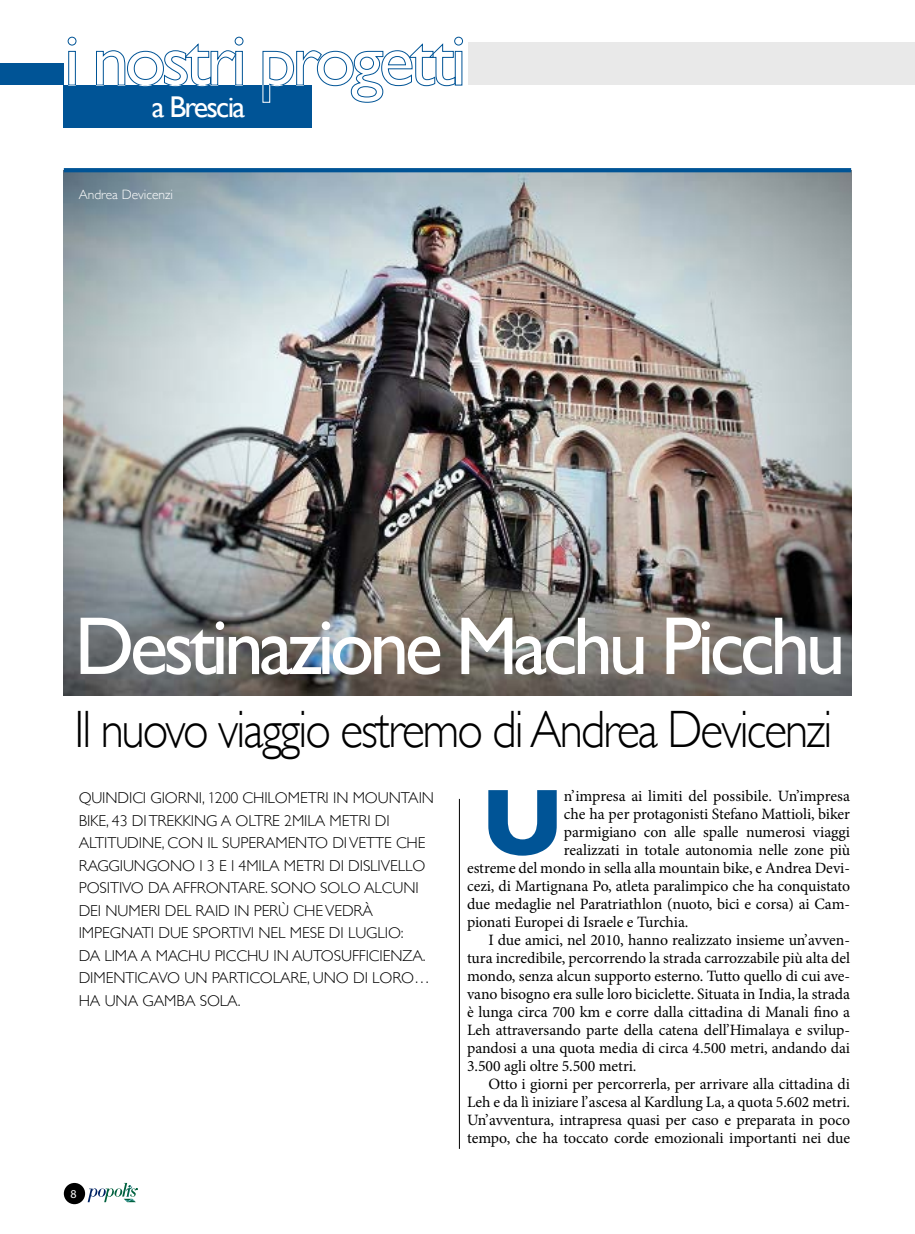
<style>
.page{position:relative;width:915px;height:1234px;background:#fff}
.page>*{position:absolute;margin:0;border:0;box-sizing:border-box;transform-origin:0 0}
.t1{font:700 95.55px "Gill Sans";color:#005496}
.t2{font:82.5px "Gill Sans";letter-spacing:-.06em;color:#fff}
.t3{font:300 52.5px "Gill Sans";letter-spacing:-.04em;color:#000;scale:.9 1}
.t4{font:30px "Gill Sans";letter-spacing:-.06em;color:#fff}
.t5{font:15.75px "Minion Pro";letter-spacing:-.005em;color:#000}
.t6{font:300 15.75px/22.5px "Gill Sans";letter-spacing:-.005em;color:#000}
.t7{font:300 13.5px "Gill Sans";color:#fff}
.t8{font:12px "Myriad Pro";color:#fff}
.s1{font-family:"Myriad Pro";font-size:16.5px}
</style>
<div class="page">
<svg style="left:88px;top:1182px;width:49px;height:19px"></svg>
<div style="left:64px;top:1182px;width:21px;height:21px;background:#000;border-radius:50%"></div>
<div style="left:468px;top:43px;width:446px;height:42px;background:#e9e9e9"></div>
<div style="left:0;top:64px;width:64px;height:21px;background:#005496"></div>
<div style="left:64px;top:85px;width:248px;height:43px;background:#005496"></div>
<svg style="left:67px;top:37px;width:10px;height:49px"></svg>
<svg style="left:96px;top:37px;width:147px;height:49px"></svg>
<svg style="left:262px;top:37px;width:201px;height:66px"></svg>
<img style="left:64px;top:172px;width:786px;height:522px">
<svg style="left:64px;top:168px;width:786px;height:4px;fill:#005496"></svg>
<hr style="left:459px;top:798px;width:1px;height:350px;background:#000">
<h3 class="t4" style="left:152px;top:89px;width:95px">a Brescia</h3>
<p class="t7" style="left:79px;top:183px;width:96px">Andrea Devicenzi</p>
<h2 class="t2" style="left:74px;top:597px;width:772px">Destinazione Machu Picchu</h2>
<h3 class="t3" style="left:74px;top:687px;width:843px">Il nuovo viaggio estremo di Andrea Devicenzi</h3>
<p class="t6" style="left:79px;top:786px;width:356px">QUINDICI GIORNI, <span class="s1">1</span>200 CHILOMETRI IN MOUNTAIN BIKE, 43 DI TREKKING A OLTRE 2MILA METRI DI ALTITUDINE, CON IL SUPERAMENTO DI VETTE CHE RAGGIUNGONO I 3 E I 4MILA METRI DI DISLIVELLO POSITIVO DA AFFRONTARE. SONO SOLO ALCUNI DEI NUMERI DEL RAID IN PERÙ CHE VEDRÀ IMPEGNATI DUE SPORTIVI NEL MESE DI LUGLIO:<br>DA LIMA A MACHU PICCHU IN AUTOSUFFICIENZA.<br>DIMENTICAVO UN PARTICOLARE, UNO DI LORO… HA UNA GAMBA SOLA.</p>
<h1 class="t1" style="left:481px;top:746px;width:84px">U</h1>
<p class="t5" style="left:563px;top:785px;width:287px">n’impresa ai limiti del possibile. Un’impresa</p>
<p class="t5" style="left:563px;top:803px;width:287px">che ha per protagonisti Stefano Mattioli, biker</p>
<p class="t5" style="left:563px;top:821px;width:287px">parmigiano con alle spalle numerosi viaggi</p>
<p class="t5" style="left:563px;top:839px;width:287px">realizzati in totale autonomia nelle zone più</p>
<p class="t5" style="left:467px;top:857px;width:384px">estreme del mondo in sella alla mountain bike, e Andrea Devi-</p>
<p class="t5" style="left:467px;top:875px;width:384px">cezi, di Martignana Po, atleta paralimpico che ha conquistato</p>
<p class="t5" style="left:467px;top:893px;width:384px">due medaglie nel Paratriathlon (nuoto, bici e corsa) ai Cam-</p>
<p class="t5" style="left:467px;top:911px;width:223px">pionati Europei di Israele e Turchia.</p>
<p class="t5" style="left:488px;top:929px;width:363px">I due amici, nel 2010, hanno realizzato insieme un’avven-</p>
<p class="t5" style="left:467px;top:947px;width:384px">tura incredibile, percorrendo la strada carrozzabile più alta del</p>
<p class="t5" style="left:467px;top:965px;width:384px">mondo, senza alcun supporto esterno. Tutto quello di cui ave-</p>
<p class="t5" style="left:467px;top:983px;width:384px">vano bisogno era sulle loro biciclette. Situata in India, la strada</p>
<p class="t5" style="left:467px;top:1001px;width:384px">è lunga circa 700 km e corre dalla cittadina di Manali fino a</p>
<p class="t5" style="left:467px;top:1019px;width:384px">Leh attraversando parte della catena dell’Himalaya e svilup-</p>
<p class="t5" style="left:467px;top:1037px;width:384px">pandosi a una quota media di circa 4.500 metri, andando dai</p>
<p class="t5" style="left:467px;top:1055px;width:171px">3.500 agli oltre 5.500 metri.</p>
<p class="t5" style="left:488px;top:1073px;width:363px">Otto i giorni per percorrerla, per arrivare alla cittadina di</p>
<p class="t5" style="left:467px;top:1091px;width:384px">Leh e da lì iniziare l’ascesa al Kardlung La, a quota 5.602 metri.</p>
<p class="t5" style="left:467px;top:1109px;width:384px">Un’avventura, intrapresa quasi per caso e preparata in poco</p>
<p class="t5" style="left:467px;top:1127px;width:384px">tempo, che ha toccato corde emozionali importanti nei due</p>
<p class="t8" style="left:70px;top:1186px;width:8px">8</p>
</div>
